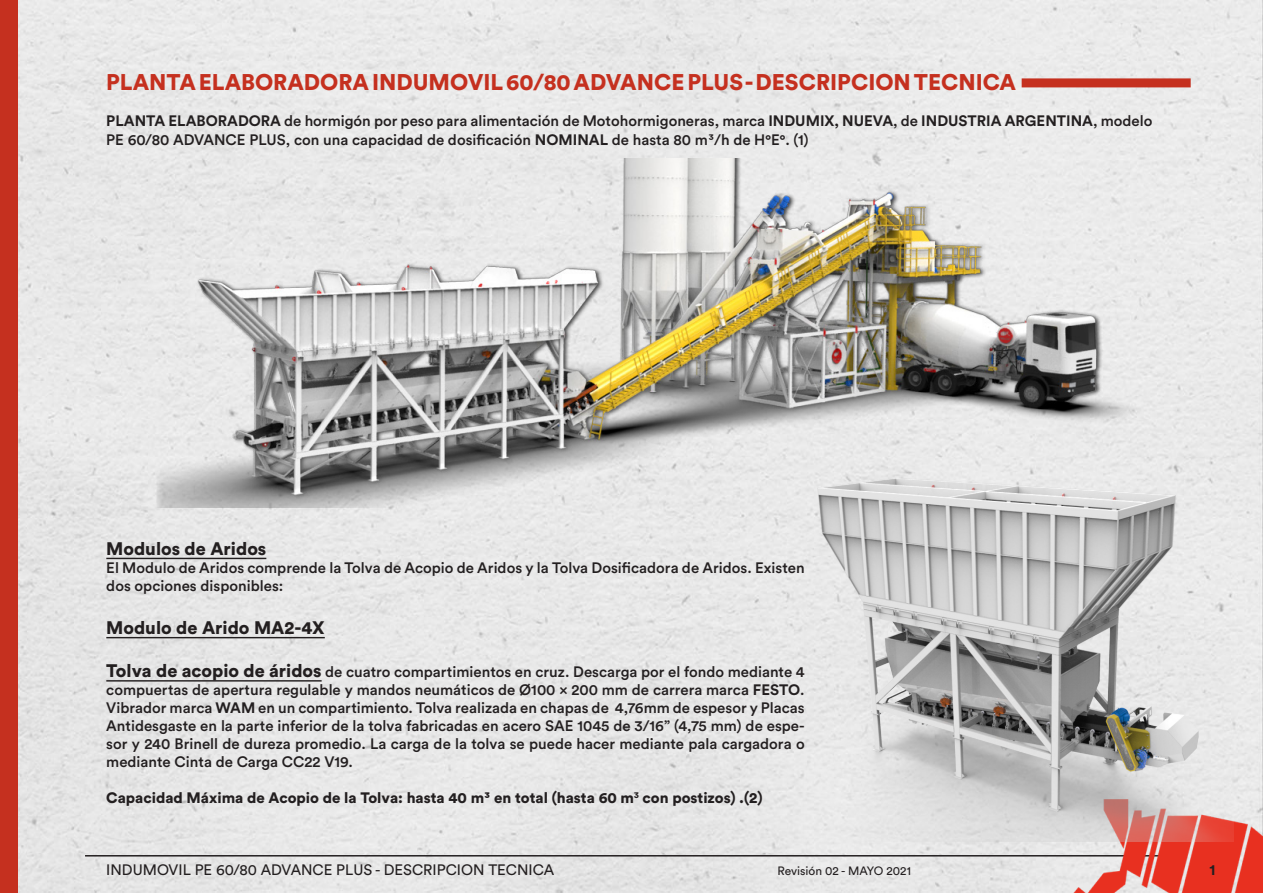
<style>
.page{position:relative;width:1263px;height:893px;background:#fff}
.page>*{position:absolute;margin:0;border:0;box-sizing:border-box;transform-origin:0 0}
.t1{font:900 22.5px "Circular Std";color:#c5301f}
.t2{font:900 18px "Circular Std";color:#231f20}
.t3{font:500 15px/18px "Circular Std";color:#231f20}
.t4{font:900 15px "Circular Std";color:#231f20}
.t5{font:15px "Circular Std";color:#231f20}
.t6{font:700 15px "Circular Std";color:#231f20}
.t7{font:12px "Circular Std";color:#231f20}
.s1{font-weight:700}
.s2{font-weight:900;font-size:18px}
</style>
<div class="page">
<div style="left:17px;top:0;width:1246px;height:893px;background:#e8e8e8"></div>
<hr style="left:85px;top:855px;width:1097px;height:1px;background:#231f20">
<img style="left:1063px;top:799px;width:200px;height:94px">
<div style="left:0;top:0;width:17px;height:893px;background:#c5301f"></div>
<hr style="left:106px;top:558px;width:160px;height:1px;background:#231f20">
<hr style="left:106px;top:637px;width:219px;height:1px;background:#231f20">
<hr style="left:106px;top:680px;width:216px;height:2px;background:#231f20">
<div style="left:1022px;top:78px;width:169px;height:9px;background:#c5301f"></div>
<img style="left:805px;top:468px;width:428px;height:374px">
<img style="left:154px;top:159px;width:989px;height:348px">
<p class="t1" style="left:106px;top:68px;width:911px">PLANTA ELABORADORA INDUMOVIL 60/80 ADVANCE PLUS - DESCRIPCION TECNICA</p>
<p class="t3" style="left:106px;top:112px;width:1047px"><span class="s1">PLANTA ELABORADORA</span> de hormigón por peso para alimentación de Motohormigoneras, marca <span class="s1">INDUMIX, NUEVA</span>, de <span class="s1">INDUSTRIA ARGENTINA</span>, modelo<br>PE 60/80 ADVANCE PLUS, con una capacidad de dosificación <span class="s1">NOMINAL</span> de hasta 80 m³/h de H°E°. (1)</p>
<p class="t2" style="left:106px;top:537px;width:162px">Modulos de Aridos</p>
<p class="t3" style="left:106px;top:558px;width:700px">El Modulo de Aridos comprende la Tolva de Acopio de Aridos y la Tolva Dosificadora de Aridos. Existen dos opciones disponibles:</p>
<p class="t2" style="left:106px;top:616px;width:220px">Modulo de Arido MA2-4X</p>
<p class="t3" style="left:106px;top:663px;width:700px;text-align:justify"><span class="s2">Tolva de acopio de áridos</span> de cuatro compartimientos en cruz. Descarga por el fondo mediante 4 compuertas de apertura regulable y mandos neumáticos de Ø100 × 200 mm de carrera marca <span class="s1">FESTO</span>.<br>Vibrador marca <span class="s1">WAM</span> en un compartimiento. Tolva realizada en chapas de 4,76mm de espesor y Placas Antidesgaste en la parte inferior de la tolva fabricadas en acero SAE 1045 de 3/16” (4,75 mm) de espe&shy;sor y 240 Brinell de dureza promedio. La carga de la tolva se puede hacer mediante pala cargadora o mediante Cinta de Carga CC22 V19.</p>
<p class="t4" style="left:106px;top:788px;width:658px">Capacidad Máxima de Acopio de la Tolva: hasta 40 m³ en total (hasta 60 m<sup>3</sup> con postizos) .(2)</p>
<p class="t5" style="left:106px;top:861px;width:449px">INDUMOVIL PE 60/80 ADVANCE PLUS - DESCRIPCION TECNICA</p>
<p class="t7" style="left:777px;top:864px;width:135px">Revisión 02 - MAYO 2021</p>
<p class="t6" style="left:1209px;top:860px;width:7px">1</p>
</div>
